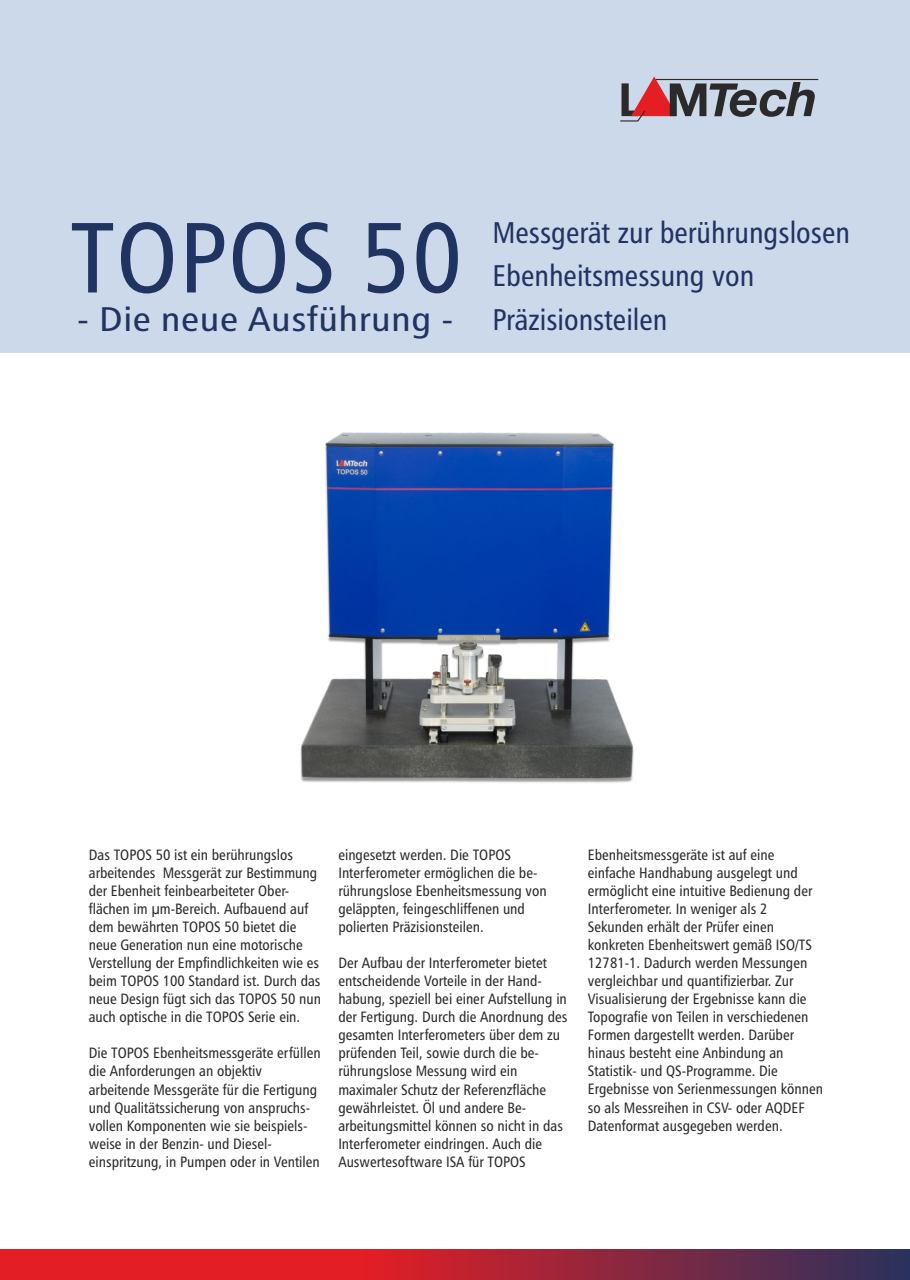
<style>
.page{position:relative;width:910px;height:1280px;background:#fff}
.page>*{position:absolute;margin:0;border:0;box-sizing:border-box;transform-origin:0 0}
.t1{font:99.9px "Humanist 777 BT Roman Condensed B";letter-spacing:.015em;color:#213361}
.t2{font:34.35px "Humanist 777 BT Roman Condensed B";letter-spacing:.015em;color:#213361;scale:1.18 1}
.t3{font:30px/43.3px "Humanist 777 BT Roman Condensed B";color:#213361}
.t4{font:15px/18px "Humanist 777 BT Roman Condensed B";color:#2b2929}
.s1{font-family:"Arial"}
</style>
<div class="page">
<div style="left:0;top:0;width:910px;height:353px;background:#ccd9eb"></div>
<hr style="left:655px;top:79px;width:163px;height:1px;background:#2b2929">
<svg style="left:620px;top:77px;width:195px;height:45px"></svg>
<svg style="left:0;top:1249px;width:910px;height:30px;background:#ab2335"></svg>
<img style="left:300px;top:432px;width:334px;height:351px">
<h1 class="t1" style="left:70px;top:217px;width:394px">TOPOS 50</h1>
<h3 class="t3" style="left:492px;top:214px;width:359px">Messgerät zur berührungslosen<br>Ebenheitsmessung von<br>Präzisionsteilen</h3>
<h2 class="t2" style="left:77px;top:304px;width:320px">- Die neue Ausführung -</h2>
<p class="t4" style="left:588px;top:847px;width:226px">Ebenheitsmessgeräte ist auf eine einfache Handhabung ausgelegt und ermöglicht eine intuitive Bedienung der Interferometer. In weniger als 2<br>Sekunden erhält der Prüfer einen konkreten Ebenheitswert gemäß ISO/TS</p>
<p class="t4" style="left:89px;top:847px;width:206px">Das TOPOS 50 ist ein berührungslos</p>
<p class="t4" style="left:338px;top:847px;width:174px">eingesetzt werden. Die TOPOS</p>
<p class="t4" style="left:89px;top:865px;width:230px">arbeitendes Messgerät zur Bestimmung</p>
<p class="t4" style="left:338px;top:865px;width:201px">Interferometer ermöglichen die be-</p>
<p class="t4" style="left:89px;top:883px;width:202px">der Ebenheit feinbearbeiteter Ober-</p>
<p class="t4" style="left:338px;top:883px;width:210px">rührungslose Ebenheitsmessung von</p>
<p class="t4" style="left:89px;top:901px;width:221px">flächen im <span class="s1">µ</span>m-Bereich. Aufbauend auf</p>
<p class="t4" style="left:338px;top:901px;width:188px">geläppten, feingeschliffenen und</p>
<p class="t4" style="left:89px;top:919px;width:209px">dem bewährten TOPOS 50 bietet die</p>
<p class="t4" style="left:338px;top:919px;width:147px">polierten Präzisionsteilen.</p>
<p class="t4" style="left:89px;top:937px;width:234px">neue Generation nun eine motorische Verstellung der Empfindlichkeiten wie es beim TOPOS 100 Standard ist. Durch das neue Design fügt sich das TOPOS 50 nun auch optische in die TOPOS Serie ein.</p>
<p class="t4" style="left:89px;top:1045px;width:234px">Die TOPOS Ebenheitsmessgeräte erfüllen die Anforderungen an objektiv arbeitende Messgeräte für die Fertigung und Qualitätssicherung von anspruchs&shy;vollen Komponenten wie sie beispiels&shy;weise in der Benzin- und Diesel&shy;einspritzung, in Pumpen oder in Ventilen</p>
<p class="t4" style="left:338px;top:955px;width:210px">Der Aufbau der Interferometer bietet</p>
<p class="t4" style="left:588px;top:955px;width:221px">12781-1. Dadurch werden Messungen</p>
<p class="t4" style="left:338px;top:973px;width:205px">entscheidende Vorteile in der Hand-</p>
<p class="t4" style="left:588px;top:973px;width:207px">vergleichbar und quantifizierbar. Zur</p>
<p class="t4" style="left:338px;top:991px;width:230px">habung, speziell bei einer Aufstellung in</p>
<p class="t4" style="left:588px;top:991px;width:220px">Visualisierung der Ergebnisse kann die</p>
<p class="t4" style="left:338px;top:1009px;width:231px">der Fertigung. Durch die Anordnung des</p>
<p class="t4" style="left:588px;top:1009px;width:222px">Topografie von Teilen in verschiedenen</p>
<p class="t4" style="left:338px;top:1027px;width:223px">gesamten Interferometers über dem zu</p>
<p class="t4" style="left:588px;top:1027px;width:208px">Formen dargestellt werden. Darüber</p>
<p class="t4" style="left:338px;top:1045px;width:202px">prüfenden Teil, sowie durch die be-</p>
<p class="t4" style="left:588px;top:1045px;width:197px">hinaus besteht eine Anbindung an</p>
<p class="t4" style="left:338px;top:1063px;width:181px">rührungslose Messung wird ein</p>
<p class="t4" style="left:588px;top:1063px;width:191px">Statistik- und QS-Programme. Die</p>
<p class="t4" style="left:338px;top:1081px;width:209px">maximaler Schutz der Referenzfläche</p>
<p class="t4" style="left:588px;top:1081px;width:237px">Ergebnisse von Serienmessungen können</p>
<p class="t4" style="left:338px;top:1100px;width:189px">gewährleistet. Öl und andere Be-</p>
<p class="t4" style="left:588px;top:1100px;width:218px">so als Messreihen in CSV- oder AQDEF</p>
<p class="t4" style="left:338px;top:1118px;width:226px">arbeitungsmittel können so nicht in das</p>
<p class="t4" style="left:588px;top:1118px;width:196px">Datenformat ausgegeben werden.</p>
<p class="t4" style="left:338px;top:1136px;width:205px">Interferometer eindringen. Auch die<br>Auswertesoftware ISA für TOPOS</p>
</div>
